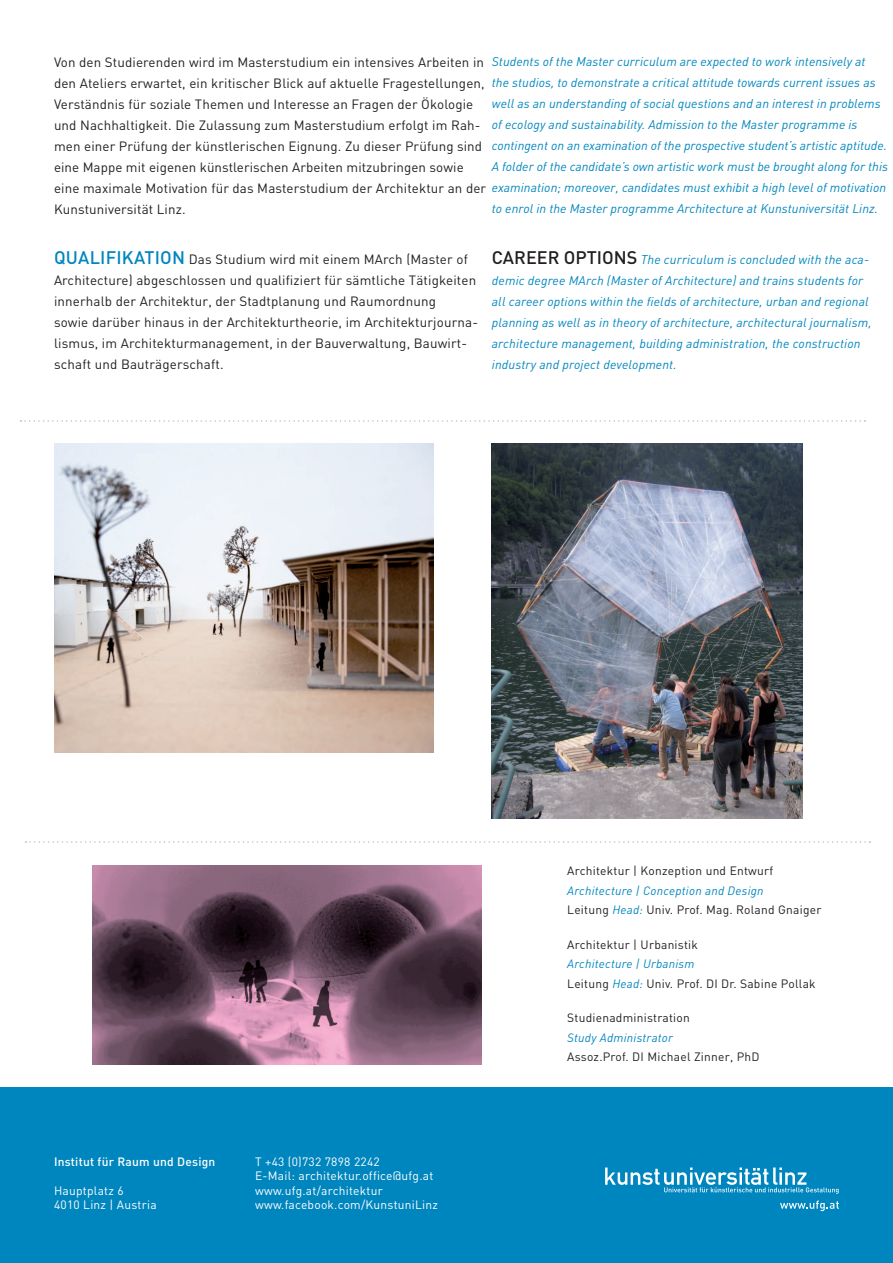
<style>
.page{position:relative;width:893px;height:1263px;background:#fff}
.page>*{position:absolute;margin:0;border:0;box-sizing:border-box;transform-origin:0 0}
.t1{font:13.35px/21px "DIN";letter-spacing:.01em;color:#231f20}
.t2{font:italic 12.6px/21px "DIN";letter-spacing:.005em;color:#0086be}
.t3{font:12px/19.5px "DIN";letter-spacing:.02em;color:#231f20}
.t4{font:12px/14.2px "DIN";letter-spacing:.02em;color:#fff}
.t5{font:italic 12px/19.5px "DIN";letter-spacing:.02em;color:#0086be}
.t6{font:500 12px "DIN";letter-spacing:.02em;color:#fff}
.s1{font-style:normal;font-size:13.35px;color:#231f20}
.s2{font-weight:500;font-size:18px;color:#0086be}
.s3{font-weight:500;font-style:normal;font-size:18px;color:#231f20}
.s4{font-style:normal;color:#231f20}
.s5{font-style:italic;color:#0086be}
</style>
<div class="page">
<div style="left:0;top:1087px;width:893px;height:176px;background:#0086be"></div>
<svg style="left:780px;top:1200px;width:59px;height:11px"></svg>
<svg style="left:605px;top:1167px;width:234px;height:27px"></svg>
<img style="left:492px;top:443px;width:311px;height:375px">
<img style="left:54px;top:443px;width:380px;height:309px">
<img style="left:92px;top:865px;width:390px;height:199px">
<svg style="left:20px;top:420px;width:845px;height:2px"></svg>
<svg style="left:25px;top:841px;width:845px;height:2px"></svg>
<p class="t2" style="left:492px;top:51px;width:398px">Students of the Master curriculum are expected to work intensively at<br>the studios, to demonstrate a critical attitude towards current issues as well as an understanding of social questions and an interest in problems of ecology and sustainability. Admission to the Master programme is contingent on an examination of the prospective student’s artistic aptitude.<br>A folder of the candidate’s own artistic work must be brought along for this</p>
<p class="t2" style="left:492px;top:198px;width:388px">to enrol in the Master programme Architecture at Kunstuniversität Linz.</p>
<p class="t1" style="left:54px;top:51px;width:432px">Von den Studierenden wird im Masterstudium ein intensives Arbeiten in den Ateliers erwartet, ein kritischer Blick auf aktuelle Fragestellungen, Verständnis für soziale Themen und Interesse an Fragen der Ökologie und Nachhaltigkeit. Die Zulassung zum Masterstudium erfolgt im Rah&shy;men einer Prüfung der künstlerischen Eignung. Zu dieser Prüfung sind eine Mappe mit eigenen künstlerischen Arbeiten mitzubringen sowie</p>
<p class="t2" style="left:54px;top:177px;width:834px"><span class="s1">eine maximale Motivation für das Masterstudium der Architektur an der</span> examination; moreover, candidates must exhibit a high level of motivation</p>
<p class="t1" style="left:54px;top:198px;width:133px">Kunstuniversität Linz.</p>
<p class="t1" style="left:54px;top:248px;width:426px"><span class="s2">QUALIFIKATION</span> Das Studium wird mit einem MArch (Master of Architecture) abgeschlossen und qualifiziert für sämtliche Tätigkeiten innerhalb der Architektur, der Stadtplanung und Raumordnung<br>sowie darüber hinaus in der Architekturtheorie, im Architekturjourna&shy;lismus, im Architekturmanagement, in der Bauverwaltung, Bauwirt&shy;schaft und Bauträgerschaft.</p>
<p class="t2" style="left:492px;top:249px;width:381px"><span class="s3">CAREER OPTIONS</span> The curriculum is concluded with the aca&shy;demic degree MArch (Master of Architecture) and trains students for all career options within the fields of architecture, urban and regional planning as well as in theory of architecture, architectural journalism, architecture management, building administration, the construction industry and project development.</p>
<p class="t6" style="left:54px;top:1154px;width:163px">I NSTITUT FÜR RAUM UND DESIGN</p>
<p class="t4" style="left:54px;top:1183px;width:104px">Hauptplatz 6<br>4010 Linz | Austria</p>
<p class="t4" style="left:255px;top:1154px;width:184px">T +43 (0)732 7898 2242<br>E-Mail: architektur.office@ufg.at www.ufg.at/architektur www.facebook.com/KunstuniLinz</p>
<p class="t3" style="left:567px;top:861px;width:208px">Architektur | Konzeption und Entwurf</p>
<p class="t5" style="left:567px;top:880px;width:256px">Architecture | Conception and Design<br><span class="s4">Leitung</span> Head: <span class="s4">Univ. Prof. Mag. Roland Gnaiger</span></p>
<p class="t3" style="left:567px;top:934px;width:132px">Architektur | Urbanistik</p>
<p class="t3" style="left:567px;top:954px;width:250px"><span class="s5">Architecture | Urbanism<br></span>Leitung <span class="s5">Head:</span> Univ. Prof. DI Dr. Sabine Pollak</p>
<p class="t3" style="left:567px;top:1008px;width:124px">Studienadministration</p>
<p class="t5" style="left:567px;top:1027px;width:107px">Study Administrator</p>
<p class="t3" style="left:567px;top:1047px;width:194px">Assoz.Prof. DI Michael Zinner, PhD</p>
</div>
